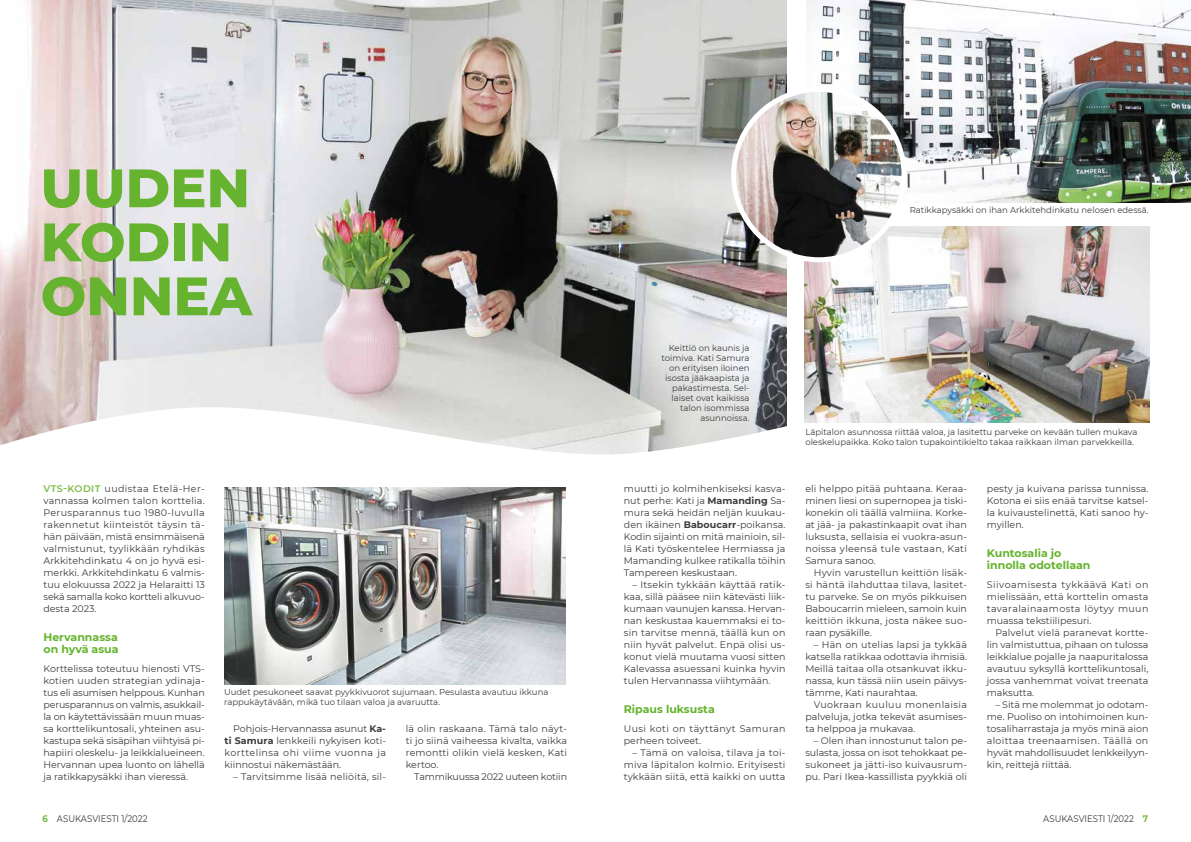
<style>
.page{position:relative;width:1191px;height:842px;background:#fff}
.page>*{position:absolute;margin:0;border:0;box-sizing:border-box;transform-origin:0 0}
.t1{font:800 54px/54px "Montserrat";color:#65b32e}
.t2{font:700 11px/12px "Montserrat";color:#65b32e}
.t3{font:9.5px/12px "Montserrat";color:#3c3c3b;text-align:justify}
.t4{font:9.5px/12px "Montserrat";letter-spacing:.03em;color:#3c3c3b}
.t5{font:9.5px "Montserrat";color:#3c3c3b;scale:.9 1}
.t6{font:9.5px "Montserrat";letter-spacing:.02em;color:#3c3c3b}
.t7{font:8.5px/10px "Montserrat";color:#3c3c3b}
.s1{font-weight:600;color:#7aba42}
.s2{font-weight:700}
.s3{font-weight:700;color:#7aba42}
</style>
<div class="page">
<img style="left:0;top:0;width:786px;height:373px">
<svg style="left:0;top:373px;width:805px;height:271px"></svg>
<img style="left:806px;top:0;width:385px;height:202px">
<img style="left:225px;top:487px;width:340px;height:197px">
<img style="left:805px;top:227px;width:344px;height:196px">
<img style="left:734px;top:89px;width:170px;height:171px">
<div style="left:731px;top:87px;width:175px;height:175px;border:5px solid #fff;border-radius:50%"></div>
<h1 class="t1" style="left:41px;top:158px;width:213px">UUDEN<br>KODIN<br>ONNEA</h1>
<p class="t3" style="left:43px;top:482px;width:163px"><span class="s1">VTS-KODIT</span> uudistaa Etelä-Her&shy;vannassa kolmen talon korttelia.<br>Perusparannus tuo 1980-luvulla rakennetut kiinteistöt täysin tä&shy;hän päivään, mistä ensimmäisenä valmistunut, tyylikkään ryhdikäs Arkkitehdinkatu 4 on jo hyvä esi&shy;merkki. Arkkitehdinkatu 6 valmis&shy;tuu elokuussa 2022 ja Helaraitti 13 sekä samalla koko kortteli alkuvuo&shy;desta 2023.</p>
<p class="t2" style="left:43px;top:631px;width:77px">Hervannassa on hyvä asua</p>
<p class="t3" style="left:43px;top:662px;width:163px">Korttelissa toteutuu hienosti VTS&shy;kotien uuden strategian ydinaja&shy;tus eli asumisen helppous. Kunhan perusparannus on valmis, asukkail&shy;la on käytettävissään muun muas&shy;sa korttelikuntosali, yhteinen asu&shy;kastupa sekä sisäpihan viihtyisä pi&shy;hapiiri oleskelu- ja leikkialueineen.<br>Hervannan upea luonto on lähellä ja ratikkapysäkki ihan vieressä.</p>
<p class="t7" style="left:224px;top:687px;width:326px">Uudet pesukoneet saavat pyykkivuorot sujumaan. Pesulasta avautuu ikkuna rappukäytävään, mikä tuo tilaan valoa ja avaruutta.</p>
<p class="t3" style="left:225px;top:722px;width:163px;text-indent:9px">Pohjois-Hervannassa asunut <span class="s2">Ka&shy;ti Samura</span> lenkkeili nykyisen koti&shy;korttelinsa ohi viime vuonna ja kiinnostui näkemästään.</p>
<p class="t6" style="left:233px;top:770px;width:154px">– Tarvitsimme lisää neliöitä, sil-</p>
<p class="t3" style="left:406px;top:722px;width:163px">lä olin raskaana. Tämä talo näyt&shy;ti jo siinä vaiheessa kivalta, vaikka remontti olikin vielä kesken, Kati kertoo.</p>
<p class="t3" style="left:414px;top:770px;width:154px">Tammikuussa 2022 uuteen kotiin</p>
<p class="t7" style="left:909px;top:204px;width:240px">Ratikkapysäkki on ihan Arkkitehdinkatu nelosen edessä.</p>
<p class="t7" style="left:661px;top:343px;width:89px;text-align:right">Keittiö on kaunis ja toimiva. Kati Samura on erityisen iloinen isosta jääkaapista ja pakastimesta. Sel&shy;laiset ovat kaikissa talon isommissa asunnoissa.</p>
<p class="t3" style="left:624px;top:482px;width:163px">muutti jo kolmihenkiseksi kasva&shy;nut perhe: Kati ja <span class="s2">Mamanding</span> Sa&shy;mura sekä heidän neljän kuukau&shy;den ikäinen <span class="s2">Baboucarr</span>-poikansa.<br>Kodin sijainti on mitä mainioin, sil&shy;lä Kati työskentelee Hermiassa ja Mamanding kulkee ratikalla töihin Tampereen keskustaan.</p>
<p class="t3" style="left:624px;top:578px;width:163px;text-indent:9px">– Itsekin tykkään käyttää ratik&shy;kaa, sillä pääsee niin kätevästi liik&shy;kumaan vaunujen kanssa. Hervan&shy;nan keskustaa kauemmaksi ei to&shy;sin tarvitse mennä, täällä kun on niin hyvät palvelut. Enpä olisi us&shy;konut vielä muutama vuosi sitten Kalevassa asuessani kuinka hyvin tulen Hervannassa viihtymään.</p>
<p class="t2" style="left:624px;top:703px;width:92px">Ripaus luksusta</p>
<p class="t4" style="left:624px;top:722px;width:163px">Uusi koti on täyttänyt Samuran perheen toiveet.</p>
<p class="t3" style="left:624px;top:746px;width:163px;text-indent:9px">– Tämä on valoisa, tilava ja toi&shy;miva läpitalon kolmio. Erityisesti tykkään siitä, että kaikki on uutta</p>
<p class="t7" style="left:805px;top:427px;width:334px">Läpitalon asunnossa riittää valoa, ja lasitettu parveke on kevään tullen mukava oleskelupaikka. Koko talon tupakointikielto takaa raikkaan ilman parvekkeilla.</p>
<p class="t3" style="left:805px;top:482px;width:163px">eli helppo pitää puhtaana. Keraa&shy;minen liesi on supernopea ja tiski&shy;konekin oli täällä valmiina. Korke&shy;at jää- ja pakastinkaapit ovat ihan luksusta, sellaisia ei vuokra-asun&shy;noissa yleensä tule vastaan, Kati Samura sanoo.</p>
<p class="t3" style="left:805px;top:566px;width:163px;text-indent:9px">Hyvin varustellun keittiön lisäk&shy;si häntä ilahduttaa tilava, lasitet&shy;tu parveke. Se on myös pikkuisen Baboucarrin mieleen, samoin kuin keittiön ikkuna, josta näkee suo&shy;raan pysäkille.</p>
<p class="t3" style="left:805px;top:638px;width:163px;text-indent:9px">– Hän on utelias lapsi ja tykkää katsella ratikkaa odottavia ihmisiä.<br>Meillä taitaa olla otsankuvat ikku&shy;nassa, kun tässä niin usein päivys&shy;tämme, Kati naurahtaa.</p>
<p class="t3" style="left:805px;top:698px;width:163px;text-indent:9px">Vuokraan kuuluu monenlaisia palveluja, jotka tekevät asumises&shy;ta helppoa ja mukavaa.</p>
<p class="t3" style="left:805px;top:734px;width:163px;text-indent:9px">– Olen ihan innostunut talon pe&shy;sulasta, jossa on isot tehokkaat pe&shy;sukoneet ja jätti-iso kuivausrum&shy;pu. Pari Ikea-kassillista pyykkiä oli</p>
<p class="t3" style="left:986px;top:482px;width:163px">pesty ja kuivana parissa tunnissa.<br>Kotona ei siis enää tarvitse katsel&shy;la kuivaustelinettä, Kati sanoo hy&shy;myillen.</p>
<p class="t2" style="left:986px;top:547px;width:105px">Kuntosalia jo innolla odotellaan</p>
<p class="t3" style="left:986px;top:578px;width:163px">Siivoamisesta tykkäävä Kati on mielissään, että korttelin omasta tavaralainaamosta löytyy muun muassa tekstiilipesuri.</p>
<p class="t3" style="left:986px;top:626px;width:163px;text-indent:9px">Palvelut vielä paranevat kortte&shy;lin valmistuttua, pihaan on tulossa leikkialue pojalle ja naapuritalossa avautuu syksyllä korttelikuntosali, jossa vanhemmat voivat treenata maksutta.</p>
<p class="t3" style="left:986px;top:698px;width:163px;text-indent:9px">– Sitä me molemmat jo odotam&shy;me. Puoliso on intohimoinen kun&shy;tosaliharrastaja ja myös minä aion aloittaa treenaamisen. Täällä on hyvät mahdollisuudet lenkkeilyyn&shy;kin, reittejä riittää.</p>
<p class="t5" style="left:43px;top:812px;width:118px"><span class="s3">6</span> ASUKASVIESTI 1/2022</p>
<p class="t5" style="left:1043px;top:812px;width:118px">ASUKASVIESTI 1/2022 <span class="s3">7</span></p>
</div>
